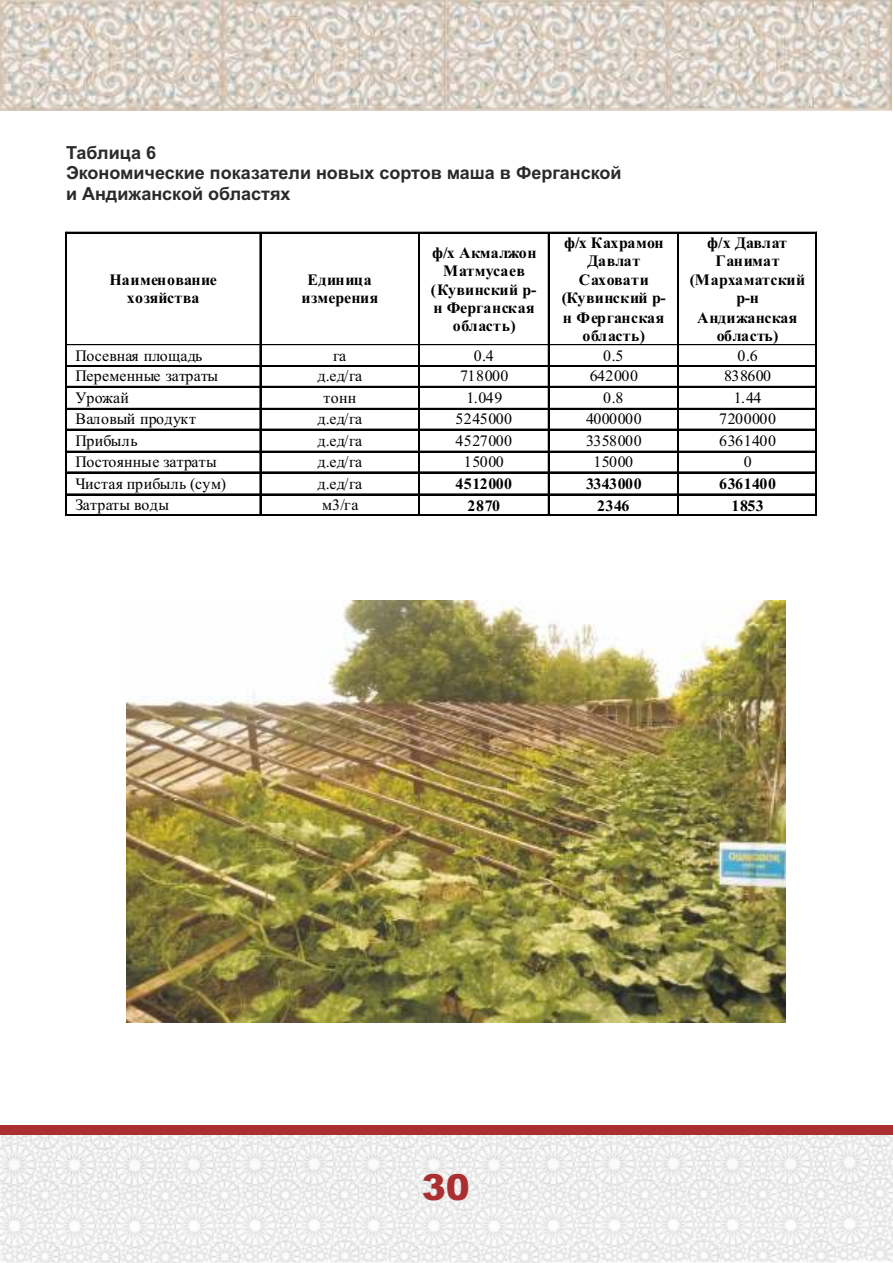
<style>
.page{position:relative;width:893px;height:1263px;background:#fff}
.page>*{position:absolute;margin:0;border:0;box-sizing:border-box;transform-origin:0 0}
.t1{font:900 36px "Arial";color:#ab2e30}
.t2{font:700 18px/20.1px "Arial";color:#2b2929}
.t3{font:15.9px "Times New Roman";letter-spacing:.015em;color:#000}
.t4{font:700 15.9px/18.6px "Times New Roman";letter-spacing:.015em;color:#000;text-align:center}
.t5{font:15.9px "Times New Roman";letter-spacing:.04em;color:#000}
.t6{font:700 15.9px "Times New Roman";letter-spacing:.04em;color:#000}
</style>
<div class="page">
<img style="left:0;top:1134px;width:893px;height:129px">
<div style="left:0;top:1125px;width:893px;height:9px;background:#ab2e30"></div>
<img style="left:127px;top:600px;width:658px;height:423px">
<hr style="left:67px;top:232px;width:193px;height:1px;background:#000">
<hr style="left:261px;top:232px;width:158px;height:1px;background:#000">
<hr style="left:420px;top:232px;width:128px;height:1px;background:#000">
<hr style="left:549px;top:232px;width:129px;height:1px;background:#000">
<hr style="left:679px;top:232px;width:137px;height:1px;background:#000">
<hr style="left:66px;top:233px;width:1px;height:112px;background:#000">
<hr style="left:65px;top:233px;width:1px;height:112px;background:#000">
<hr style="left:260px;top:233px;width:1px;height:112px;background:#000">
<hr style="left:419px;top:233px;width:1px;height:112px;background:#000">
<hr style="left:418px;top:233px;width:1px;height:112px;background:#000">
<hr style="left:548px;top:233px;width:1px;height:112px;background:#000">
<hr style="left:678px;top:233px;width:1px;height:112px;background:#000">
<hr style="left:677px;top:233px;width:1px;height:112px;background:#000">
<hr style="left:816px;top:233px;width:1px;height:112px;background:#000">
<hr style="left:815px;top:233px;width:1px;height:112px;background:#000">
<hr style="left:67px;top:344px;width:193px;height:1px;background:#000">
<hr style="left:261px;top:344px;width:158px;height:1px;background:#000">
<hr style="left:420px;top:344px;width:128px;height:1px;background:#000">
<hr style="left:549px;top:344px;width:129px;height:1px;background:#000">
<hr style="left:679px;top:344px;width:137px;height:1px;background:#000">
<hr style="left:67px;top:365px;width:193px;height:2px;background:#000">
<hr style="left:261px;top:365px;width:158px;height:2px;background:#000">
<hr style="left:420px;top:365px;width:128px;height:2px;background:#000">
<hr style="left:549px;top:365px;width:129px;height:2px;background:#000">
<hr style="left:679px;top:365px;width:137px;height:2px;background:#000">
<hr style="left:67px;top:386px;width:193px;height:1px;background:#000">
<hr style="left:261px;top:386px;width:158px;height:1px;background:#000">
<hr style="left:420px;top:386px;width:128px;height:1px;background:#000">
<hr style="left:549px;top:386px;width:129px;height:1px;background:#000">
<hr style="left:679px;top:386px;width:137px;height:1px;background:#000">
<hr style="left:67px;top:408px;width:193px;height:1px;background:#000">
<hr style="left:261px;top:408px;width:158px;height:1px;background:#000">
<hr style="left:420px;top:408px;width:128px;height:1px;background:#000">
<hr style="left:549px;top:408px;width:129px;height:1px;background:#000">
<hr style="left:679px;top:408px;width:137px;height:1px;background:#000">
<hr style="left:67px;top:429px;width:193px;height:1px;background:#000">
<hr style="left:261px;top:429px;width:158px;height:1px;background:#000">
<hr style="left:420px;top:429px;width:128px;height:1px;background:#000">
<hr style="left:549px;top:429px;width:129px;height:1px;background:#000">
<hr style="left:679px;top:429px;width:137px;height:1px;background:#000">
<hr style="left:67px;top:451px;width:193px;height:1px;background:#000">
<hr style="left:261px;top:451px;width:158px;height:1px;background:#000">
<hr style="left:420px;top:451px;width:128px;height:1px;background:#000">
<hr style="left:549px;top:451px;width:129px;height:1px;background:#000">
<hr style="left:679px;top:451px;width:137px;height:1px;background:#000">
<hr style="left:67px;top:472px;width:193px;height:1px;background:#000">
<hr style="left:261px;top:472px;width:158px;height:1px;background:#000">
<hr style="left:420px;top:472px;width:128px;height:1px;background:#000">
<hr style="left:549px;top:472px;width:129px;height:1px;background:#000">
<hr style="left:679px;top:472px;width:137px;height:1px;background:#000">
<hr style="left:67px;top:494px;width:193px;height:1px;background:#000">
<hr style="left:261px;top:494px;width:158px;height:1px;background:#000">
<hr style="left:420px;top:494px;width:128px;height:1px;background:#000">
<hr style="left:549px;top:494px;width:129px;height:1px;background:#000">
<hr style="left:679px;top:494px;width:137px;height:1px;background:#000">
<svg style="left:65px;top:345px;width:2px;height:171px"></svg>
<hr style="left:67px;top:515px;width:193px;height:1px;background:#000">
<hr style="left:67px;top:514px;width:193px;height:1px;background:#000">
<svg style="left:260px;top:345px;width:1px;height:171px"></svg>
<hr style="left:261px;top:515px;width:158px;height:1px;background:#000">
<hr style="left:261px;top:514px;width:158px;height:1px;background:#000">
<svg style="left:418px;top:345px;width:2px;height:171px"></svg>
<hr style="left:420px;top:515px;width:128px;height:1px;background:#000">
<hr style="left:420px;top:514px;width:128px;height:1px;background:#000">
<svg style="left:548px;top:345px;width:1px;height:171px"></svg>
<hr style="left:549px;top:515px;width:129px;height:1px;background:#000">
<hr style="left:549px;top:514px;width:129px;height:1px;background:#000">
<svg style="left:677px;top:345px;width:2px;height:171px"></svg>
<hr style="left:679px;top:515px;width:137px;height:1px;background:#000">
<hr style="left:679px;top:514px;width:137px;height:1px;background:#000">
<svg style="left:815px;top:345px;width:2px;height:171px"></svg>
<img style="left:0;top:0;width:892px;height:111px">
<p class="t2" style="left:66px;top:145px;width:557px">Таблица 6<br>Экономические показатели новых сортов маша в Ферганской и Андижанской областях</p>
<p class="t4" style="left:110px;top:272px;width:109px">Наименование хозяйства</p>
<p class="t4" style="left:301px;top:272px;width:79px">Единица измерения</p>
<p class="t4" style="left:431px;top:245px;width:107px">ф/х Акмалжон<br>Матмусаев (Кувинский р&shy;н Ферганская область)</p>
<p class="t4" style="left:562px;top:235px;width:106px">ф/х Кахрамон<br>Давлат<br>Саховати (Кувинский р&shy;н Ферганская область)</p>
<p class="t4" style="left:690px;top:235px;width:117px">ф/х Давлат<br>Ганимат (Мархаматский р-н<br>Андижанская область)</p>
<p class="t3" style="left:75px;top:350px;width:128px">Посевная площадь</p>
<p class="t3" style="left:333px;top:350px;width:15px">га</p>
<p class="t3" style="left:474px;top:350px;width:22px">0.4</p>
<p class="t3" style="left:603px;top:350px;width:22px">0.5</p>
<p class="t3" style="left:738px;top:350px;width:22px">0.6</p>
<p class="t3" style="left:75px;top:370px;width:144px">Переменные затраты</p>
<p class="t3" style="left:317px;top:370px;width:46px">д.ед/га</p>
<p class="t3" style="left:460px;top:370px;width:50px">718000</p>
<p class="t3" style="left:590px;top:370px;width:50px">642000</p>
<p class="t3" style="left:724px;top:370px;width:49px">838600</p>
<p class="t3" style="left:75px;top:392px;width:55px">Урожай</p>
<p class="t3" style="left:323px;top:392px;width:34px">тонн</p>
<p class="t3" style="left:466px;top:392px;width:38px">1.049</p>
<p class="t3" style="left:603px;top:392px;width:22px">0.8</p>
<p class="t3" style="left:734px;top:392px;width:29px">1.44</p>
<p class="t3" style="left:75px;top:413px;width:122px">Валовый продукт</p>
<p class="t3" style="left:317px;top:413px;width:46px">д.ед/га</p>
<p class="t5" style="left:455px;top:413px;width:58px">5245000</p>
<p class="t3" style="left:586px;top:413px;width:57px">4000000</p>
<p class="t5" style="left:719px;top:413px;width:58px">7200000</p>
<p class="t3" style="left:75px;top:435px;width:64px">Прибыль</p>
<p class="t3" style="left:317px;top:435px;width:46px">д.ед/га</p>
<p class="t5" style="left:455px;top:435px;width:58px">4527000</p>
<p class="t3" style="left:586px;top:435px;width:57px">3358000</p>
<p class="t5" style="left:719px;top:435px;width:58px">6361400</p>
<p class="t3" style="left:75px;top:456px;width:143px">Постоянные затраты</p>
<p class="t3" style="left:317px;top:456px;width:46px">д.ед/га</p>
<p class="t3" style="left:464px;top:456px;width:41px">15000</p>
<p class="t3" style="left:593px;top:456px;width:41px">15000</p>
<p class="t3" style="left:744px;top:456px;width:9px">0</p>
<p class="t3" style="left:75px;top:478px;width:152px">Чистая прибыль (сум)</p>
<p class="t3" style="left:317px;top:478px;width:46px">д.ед/га</p>
<p class="t6" style="left:455px;top:478px;width:58px">4512000</p>
<p class="t4" style="left:586px;top:476px;width:57px">3343000</p>
<p class="t6" style="left:719px;top:478px;width:58px">6361400</p>
<p class="t3" style="left:75px;top:499px;width:95px">Затраты воды</p>
<p class="t3" style="left:322px;top:499px;width:38px">м3/га</p>
<p class="t4" style="left:468px;top:498px;width:34px">2870</p>
<p class="t4" style="left:597px;top:498px;width:34px">2346</p>
<p class="t4" style="left:731px;top:498px;width:34px">1853</p>
<h1 class="t1" style="left:422px;top:1174px;width:50px">30</h1>
</div>
